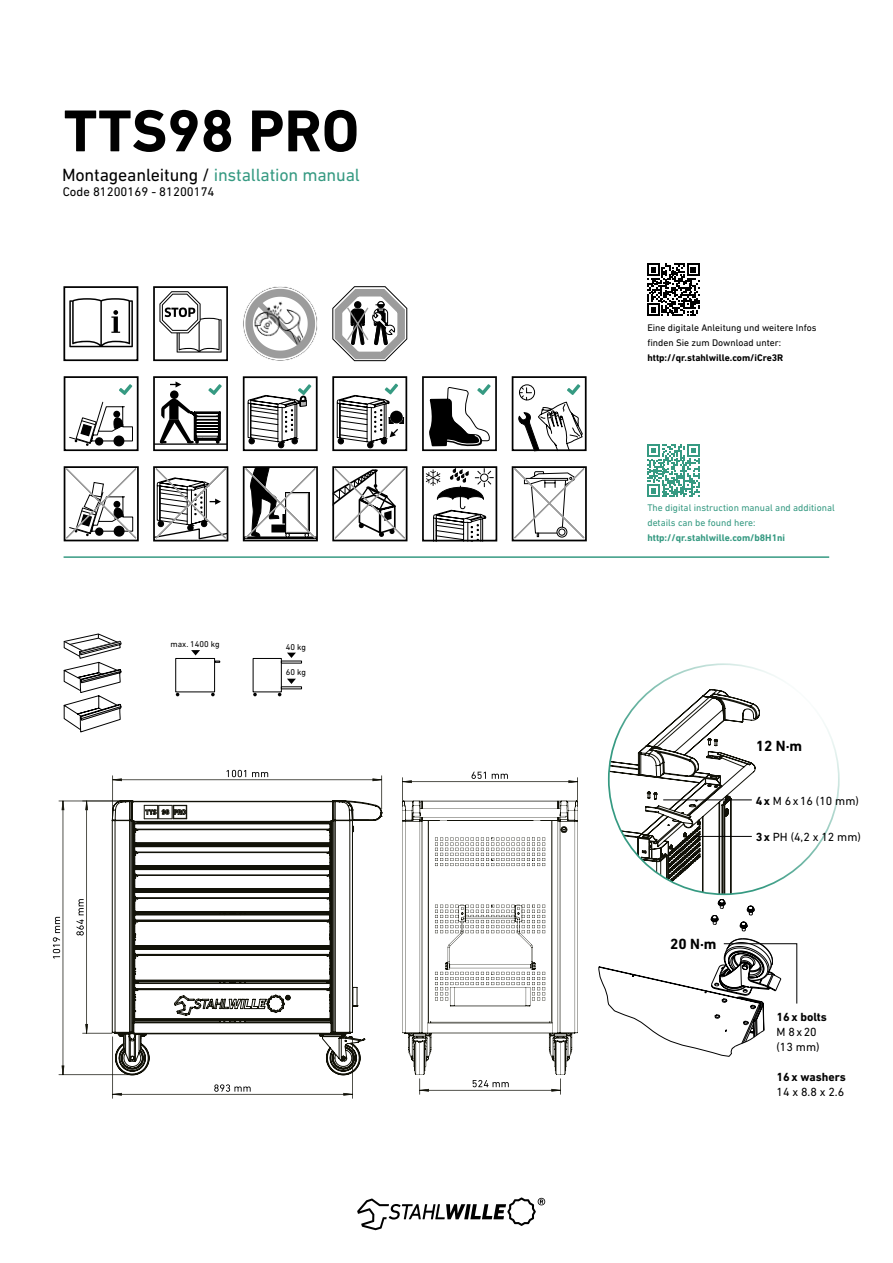
<style>
.page{position:relative;width:893px;height:1263px;background:#fff}
.page>*{position:absolute;margin:0;border:0;box-sizing:border-box;transform-origin:0 0}
.t1{font:700 60px "DIN Next LT Pro";color:#000}
.t2{font:18px "DIN Next LT Pro";letter-spacing:-.01em;color:#369a82}
.t3{font:700 15px "DIN Next LT Pro";color:#000}
.t4{font:12.75px "DIN Next LT Pro";color:#000}
.t5{font:12px/15px "DIN Next LT Pro";color:#000}
.t6{font:700 12px "DIN Next LT Pro";color:#000}
.t7{font:9.75px/15px "DIN Next LT Pro";color:#000}
.t8{font:9.75px/15px "DIN Next LT Pro";color:#369a82}
.t9{font:700 9.75px "DIN Next LT Pro";color:#000}
.t10{font:700 9.75px "DIN Next LT Pro";color:#369a82}
.t11{font:8.55px "DIN Next LT Pro";color:#000}
.s1{color:#000}
.s2{font-weight:700}
</style>
<div class="page">
<svg style="left:357px;top:1197px;width:188px;height:33px"></svg>
<svg style="left:69px;top:298px;width:64px;height:49px"></svg>
<div style="left:64px;top:286px;width:74px;height:75px;border:2px solid #000"></div>
<svg style="left:159px;top:291px;width:63px;height:62px"></svg>
<div style="left:153px;top:286px;width:75px;height:75px;border:2px solid #000"></div>
<svg style="left:244px;top:287px;width:73px;height:73px"></svg>
<img style="left:253px;top:300px;width:53px;height:49px">
<svg style="left:335px;top:469px;width:69px;height:69px"></svg>
<div style="left:332px;top:466px;width:75px;height:75px;border:2px solid #000"></div>
<svg style="left:246px;top:469px;width:69px;height:69px"></svg>
<div style="left:243px;top:466px;width:75px;height:75px;border:2px solid #000"></div>
<svg style="left:67px;top:469px;width:69px;height:69px"></svg>
<div style="left:64px;top:466px;width:75px;height:75px;border:2px solid #000"></div>
<svg style="left:332px;top:286px;width:75px;height:75px"></svg>
<hr style="left:64px;top:556px;width:765px;height:2px;background:#369a82">
<hr style="left:154px;top:443px;width:74px;height:2px;background:#000">
<svg style="left:159px;top:381px;width:63px;height:63px"></svg>
<div style="left:153px;top:376px;width:75px;height:75px;border:2px solid #000"></div>
<svg style="left:647px;top:263px;width:53px;height:53px"></svg>
<svg style="left:647px;top:444px;width:53px;height:53px"></svg>
<svg style="left:119px;top:384px;width:13px;height:11px"></svg>
<svg style="left:69px;top:401px;width:64px;height:45px"></svg>
<div style="left:64px;top:376px;width:74px;height:75px;border:2px solid #000"></div>
<svg style="left:429px;top:384px;width:62px;height:63px"></svg>
<div style="left:422px;top:376px;width:75px;height:75px;border:2px solid #000"></div>
<svg style="left:518px;top:384px;width:65px;height:64px"></svg>
<div style="left:512px;top:376px;width:74px;height:75px;border:2px solid #000"></div>
<svg style="left:515px;top:469px;width:69px;height:69px"></svg>
<div style="left:512px;top:466px;width:75px;height:75px;border:2px solid #000"></div>
<svg style="left:426px;top:469px;width:68px;height:73px"></svg>
<div style="left:422px;top:466px;width:75px;height:75px;border:2px solid #000"></div>
<svg style="left:247px;top:384px;width:64px;height:64px"></svg>
<div style="left:243px;top:376px;width:74px;height:75px;border:2px solid #000"></div>
<svg style="left:337px;top:384px;width:67px;height:64px"></svg>
<div style="left:332px;top:376px;width:75px;height:75px;border:2px solid #000"></div>
<svg style="left:156px;top:469px;width:69px;height:69px"></svg>
<div style="left:153px;top:466px;width:75px;height:75px;border:2px solid #000"></div>
<svg style="left:64px;top:634px;width:57px;height:98px"></svg>
<svg style="left:253px;top:693px;width:4px;height:3px"></svg>
<div style="left:253px;top:658px;width:29px;height:34px;border:1px solid #000"></div>
<svg style="left:287px;top:679px;width:9px;height:5px"></svg>
<svg style="left:287px;top:653px;width:9px;height:5px"></svg>
<svg style="left:211px;top:693px;width:4px;height:3px"></svg>
<div style="left:175px;top:658px;width:40px;height:34px;border:1px solid #000"></div>
<svg style="left:191px;top:650px;width:9px;height:5px"></svg>
<svg style="left:599px;top:689px;width:198px;height:367px"></svg>
<svg style="left:402px;top:807px;width:176px;height:268px"></svg>
<svg style="left:402px;top:772px;width:176px;height:35px"></svg>
<svg style="left:419px;top:1078px;width:142px;height:17px"></svg>
<svg style="left:53px;top:770px;width:329px;height:329px"></svg>
<h1 class="t1" style="left:64px;top:96px;width:297px">TTS98 PRO</h1>
<h3 class="t4" style="left:63px;top:185px;width:153px">Code 81200169 - 81200174</h3>
<h2 class="t2" style="left:62px;top:165px;width:299px"><span class="s1">Montageanleitung /</span> installation manual</h2>
<p class="t11" style="left:171px;top:639px;width:51px">max. 1400 kg</p>
<p class="t11" style="left:286px;top:642px;width:22px">40 kg</p>
<p class="t11" style="left:286px;top:667px;width:22px">60 kg</p>
<p class="t7" style="left:647px;top:320px;width:171px">Eine digitale Anleitung und weitere Infos finden Sie zum Download unter:</p>
<p class="t9" style="left:647px;top:352px;width:137px">http://qr.stahlwille.com/iCre3R</p>
<p class="t8" style="left:647px;top:500px;width:189px">The digital instruction manual and additional details can be found here:</p>
<p class="t10" style="left:647px;top:532px;width:139px">http://qr.stahlwille.com/b8H1ni</p>
<h3 class="t3" style="left:756px;top:737px;width:48px">12 N·m</h3>
<h3 class="t3" style="left:670px;top:935px;width:48px">20 N·m</h3>
<p class="t5" style="left:756px;top:793px;width:105px"><span class="s2">4x</span> M 6x16 (10 mm)</p>
<p class="t5" style="left:756px;top:829px;width:107px"><span class="s2">3x</span> PH (4,2 x 12 mm)</p>
<p class="t6" style="left:776px;top:1010px;width:52px">16x bolts</p>
<p class="t5" style="left:776px;top:1025px;width:45px">M 8x20 (13 mm)</p>
<p class="t6" style="left:776px;top:1070px;width:71px">16x washers</p>
<p class="t5" style="left:776px;top:1085px;width:69px">14 x 8.8 x 2.6</p>
</div>
